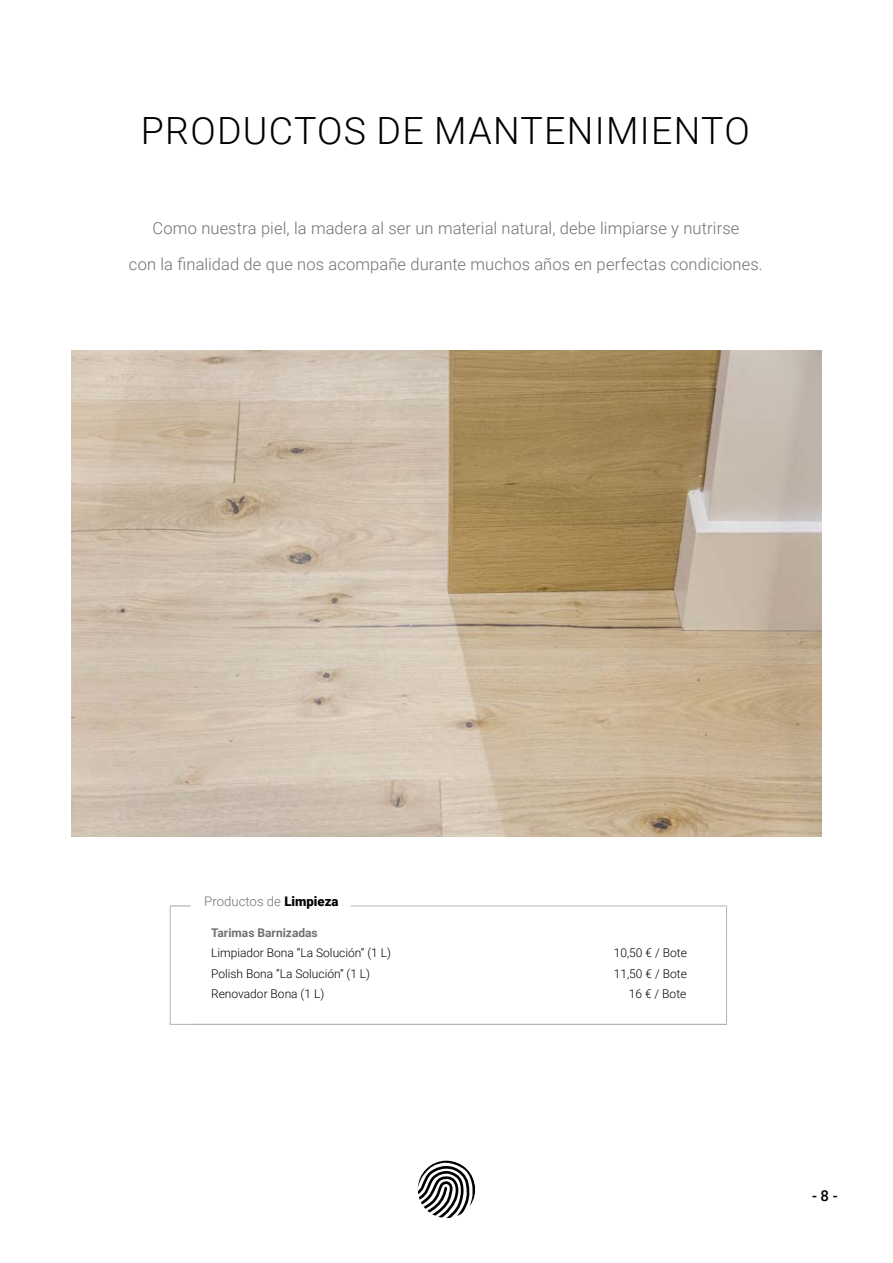
<style>
.page{position:relative;width:893px;height:1263px;background:#fff}
.page>*{position:absolute;margin:0;border:0;box-sizing:border-box;transform-origin:0 0}
.t1{font:300 37.5px "Roboto";letter-spacing:.035em;color:#000}
.t2{font:300 16.5px/36px "Roboto";letter-spacing:.005em;color:#707172;text-align:center}
.t3{font:500 15px "Roboto";color:#000}
.t4{font:300 13.2px "Roboto";color:#707172}
.t5{font:300 12px "Roboto";color:#000}
.t6{font:700 12px "Roboto";color:#707172}
.s1{font-weight:900;color:#000}
</style>
<div class="page">
<svg style="left:419px;top:1162px;width:55px;height:55px"></svg>
<div style="left:411px;top:1154px;width:71px;height:71px;border:7px solid #fff;border-radius:50%"></div>
<hr style="left:404px;top:905px;width:170px;height:1px;background:#b1b3b4">
<hr style="left:574px;top:905px;width:131px;height:1px;background:#b1b3b4">
<svg style="left:705px;top:905px;width:22px;height:79px"></svg>
<hr style="left:726px;top:984px;width:1px;height:40px;background:#b1b3b4">
<hr style="left:170px;top:984px;width:1px;height:40px;background:#b1b3b4">
<svg style="left:170px;top:905px;width:21px;height:79px"></svg>
<svg style="left:170px;top:1024px;width:21px;height:1px"></svg>
<hr style="left:191px;top:1024px;width:106px;height:1px;background:#b1b3b4">
<hr style="left:297px;top:1024px;width:40px;height:1px;background:#b1b3b4">
<svg style="left:337px;top:1024px;width:14px;height:1px"></svg>
<hr style="left:351px;top:1024px;width:53px;height:1px;background:#b1b3b4">
<hr style="left:404px;top:1024px;width:170px;height:1px;background:#b1b3b4">
<hr style="left:574px;top:1024px;width:131px;height:1px;background:#b1b3b4">
<svg style="left:705px;top:1024px;width:22px;height:1px"></svg>
<hr style="left:351px;top:905px;width:53px;height:1px;background:#b1b3b4">
<img style="left:71px;top:350px;width:751px;height:487px">
<h1 class="t1" style="left:141px;top:104px;width:610px">PRODUCTOS DE MANTENIMIENTO</h1>
<p class="t2" style="left:129px;top:210px;width:635px">Como nuestra piel, la madera al ser un material natural, debe limpiarse y nutrirse<br>con la finalidad de que nos acompañe durante muchos años en perfectas condiciones.</p>
<p class="t4" style="left:204px;top:891px;width:136px">Productos de <span class="s1">Limpieza</span></p>
<p class="t6" style="left:211px;top:924px;width:108px">Tarimas Barnizadas</p>
<p class="t5" style="left:211px;top:944px;width:181px">Limpiador Bona “La Solución” (1 L)</p>
<p class="t5" style="left:614px;top:944px;width:75px">10,50 € / Bote</p>
<p class="t5" style="left:211px;top:965px;width:161px">Polish Bona “La Solución” (1 L)</p>
<p class="t5" style="left:614px;top:965px;width:75px">11,50 € / Bote</p>
<p class="t5" style="left:211px;top:985px;width:115px">Renovador Bona (1 L)</p>
<p class="t5" style="left:629px;top:985px;width:59px">16 € / Bote</p>
<p class="t3" style="left:812px;top:1185px;width:27px">- 8 -</p>
</div>
